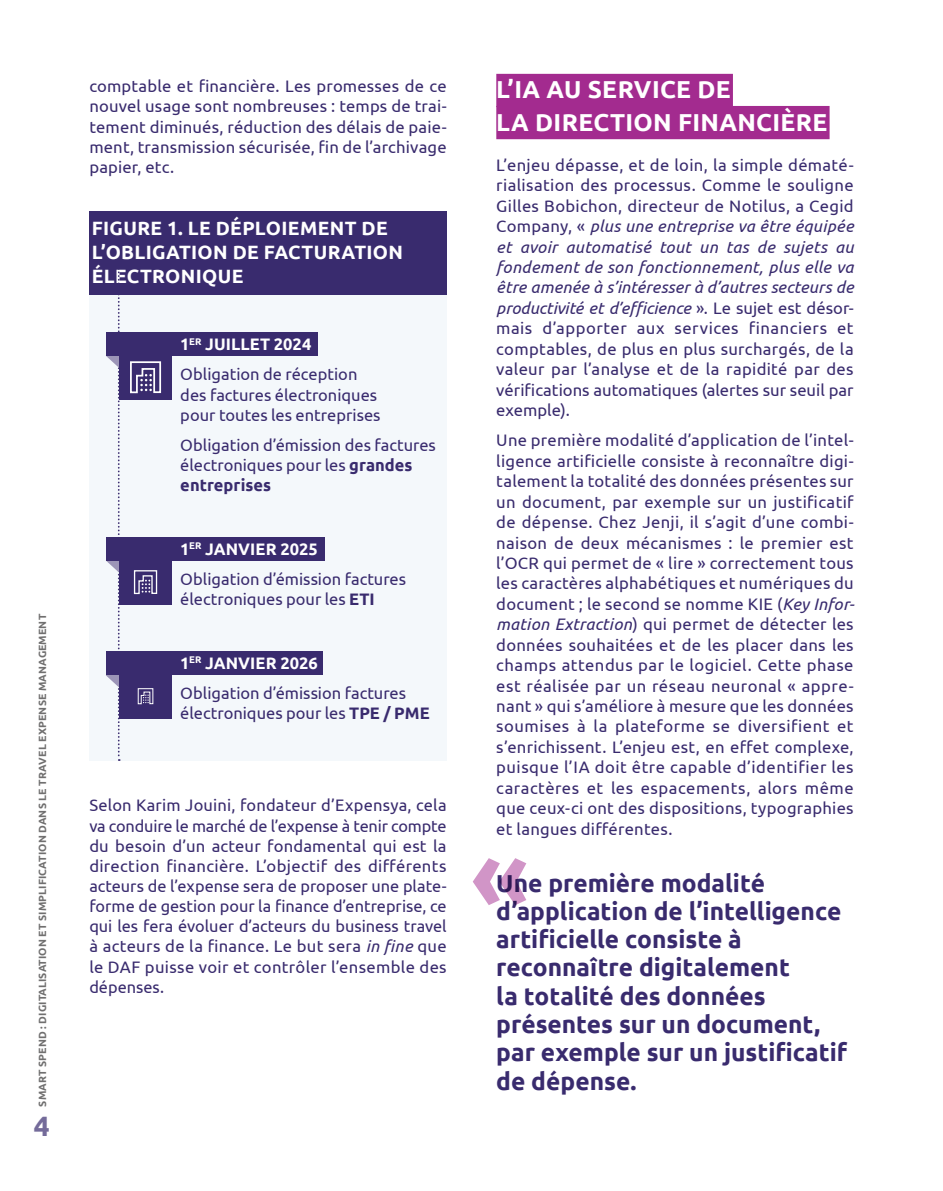
<style>
.page{position:relative;width:943px;height:1191px;background:#fff}
.page>*{position:absolute;margin:0;border:0;box-sizing:border-box;transform-origin:0 0}
.t1{font:700 98px "Ubuntu";color:#a32b8f}
.Texte_courant{font:700 28px "Ubuntu";color:#746b9a}
.Exergue_grosse{font:700 24.5px/28.3px "Ubuntu";color:#392b6e}
.Titre{font:700 24.5px "Ubuntu";letter-spacing:.015em;color:#fff}
.Titre_infographie{font:700 19.25px/23.6px "Ubuntu";letter-spacing:.015em;color:#fff}
.Texte_courant-2{font:16.62px/20.5px "Ubuntu";color:#392b6e;text-align:justify}
.Texte_courant-3{font:700 16.62px "Ubuntu";letter-spacing:.005em;color:#fff}
.t2{font:700 10.5px "Ubuntu";letter-spacing:.01em;color:#706f6f}
.s1{font-weight:700}
.s2{font-style:italic}
</style>
<div class="page">
<div style="left:496px;top:74px;width:237px;height:33px;background:#a32b8f"></div>
<div style="left:496px;top:106px;width:333px;height:33px;background:#a32b8f"></div>
<div style="left:89px;top:218px;width:357px;height:543px;background:#f4f8fb"></div>
<div style="left:89px;top:211px;width:357px;height:83px;background:#392b6e"></div>
<div style="left:106px;top:332px;width:211px;height:24px;background:#392b6e"></div>
<div style="left:119px;top:332px;width:53px;height:68px;background:#392b6e"></div>
<div style="left:119px;top:537px;width:53px;height:68px;background:#392b6e"></div>
<div style="left:106px;top:537px;width:218px;height:23px;background:#392b6e"></div>
<div style="left:106px;top:651px;width:216px;height:23px;background:#392b6e"></div>
<div style="left:119px;top:651px;width:53px;height:68px;background:#392b6e"></div>
<svg style="left:106px;top:294px;width:56px;height:467px"></svg>
<p class="t2" style="left:36px;top:1106px;width:494px;rotate:-90deg">SMART SPEND : DIGITALISATION ET SIMPLIFICATION DANS LE TRAVEL EXPENSE MANAGEMENT</p>
<p class="Texte_courant" style="left:34px;top:1109px;width:17px">4</p>
<p class="Texte_courant-2" style="left:89px;top:76px;width:359px">comptable et financière. Les promesses de ce nouvel usage sont nombreuses : temps de trai&shy;tement diminués, réduction des délais de paie&shy;ment, transmission sécurisée, fin de l’archivage papier, etc.</p>
<p class="Titre_infographie" style="left:92px;top:216px;width:313px">FIGURE 1. LE DÉPLOIEMENT DE<br>L’OBLIGATION DE FACTURATION<br>ÉLECTRONIQUE</p>
<p class="Texte_courant-3" style="left:180px;top:334px;width:132px">1<sup>ER</sup> JUILLET 2024</p>
<p class="Texte_courant-2" style="left:180px;top:364px;width:202px;text-align:left">Obligation de réception des factures électroniques pour toutes les entreprises</p>
<p class="Texte_courant-2" style="left:180px;top:434px;width:257px;text-align:left">Obligation d’émission des factures électroniques pour les <span class="s1">grandes entreprises</span></p>
<p class="Texte_courant-3" style="left:180px;top:539px;width:139px">1<sup>ER</sup> JANVIER 2025</p>
<p class="Texte_courant-2" style="left:180px;top:568px;width:227px">Obligation d’émission factures électroniques pour les <span class="s1">ETI</span></p>
<p class="Texte_courant-3" style="left:180px;top:653px;width:139px">1<sup>ER</sup> JANVIER 2026</p>
<p class="Texte_courant-2" style="left:180px;top:682px;width:251px">Obligation d’émission factures électroniques pour les <span class="s1">TPE / PME</span></p>
<p class="Texte_courant-2" style="left:89px;top:795px;width:359px">Selon Karim Jouini, fondateur d’Expensya, cela va conduire le marché de l’expense à tenir compte du besoin d’un acteur fondamental qui est la direction financière. L’objectif des différents acteurs de l’expense sera de proposer une plate&shy;forme de gestion pour la finance d’entreprise, ce qui les fera évoluer d’acteurs du business travel à acteurs de la finance. Le but sera <span class="s2">in fine</span> que le DAF puisse voir et contrôler l’ensemble des dépenses.</p>
<p class="Titre" style="left:496px;top:75px;width:236px">L’IA AU SERVICE DE</p>
<p class="Titre" style="left:496px;top:107px;width:332px">LA DIRECTION FINANCIÈRE</p>
<p class="Texte_courant-2" style="left:496px;top:154px;width:359px">L’enjeu dépasse, et de loin, la simple dématé&shy;rialisation des processus. Comme le souligne Gilles Bobichon, directeur de Notilus, a Cegid Company, « <span class="s2">plus une entreprise va être équipée et avoir automatisé tout un tas de sujets au fondement de son fonctionnement, plus elle va être amenée à s’intéresser à d’autres secteurs de productivité et d’efficience</span> ». Le sujet est désor&shy;mais d’apporter aux services financiers et comptables, de plus en plus surchargés, de la valeur par l’analyse et de la rapidité par des vérifications automatiques (alertes sur seuil par exemple).</p>
<p class="Texte_courant-2" style="left:496px;top:430px;width:360px">Une première modalité d’application de l’intel&shy;ligence artificielle consiste à reconnaître digi&shy;talement la totalité des données présentes sur un document, par exemple sur un justificatif de dépense. Chez Jenji, il s’agit d’une combi&shy;naison de deux mécanismes : le premier est l’OCR qui permet de « lire » correctement tous les caractères alphabétiques et numériques du document ; le second se nomme KIE (<span class="s2">Key Infor&shy;mation Extraction</span>) qui permet de détecter les données souhaitées et de les placer dans les champs attendus par le logiciel. Cette phase est réalisée par un réseau neuronal « appre&shy;nant » qui s’améliore à mesure que les données soumises à la plateforme se diversifient et s’enrichissent. L’enjeu est, en effet complexe, puisque l’IA doit être capable d’identifier les caractères et les espacements, alors même que ceux-ci ont des dispositions, typographies et langues différentes.</p>
<p class="Exergue_grosse" style="left:496px;top:868px;width:352px">Une première modalité d’application de l’intelligence artificielle consiste à reconnaître digitalement<br>la totalité des données présentes sur un document, par exemple sur un justificatif de dépense.</p>
<h1 class="t1" style="left:471px;top:821px;width:60px">«</h1>
</div>
